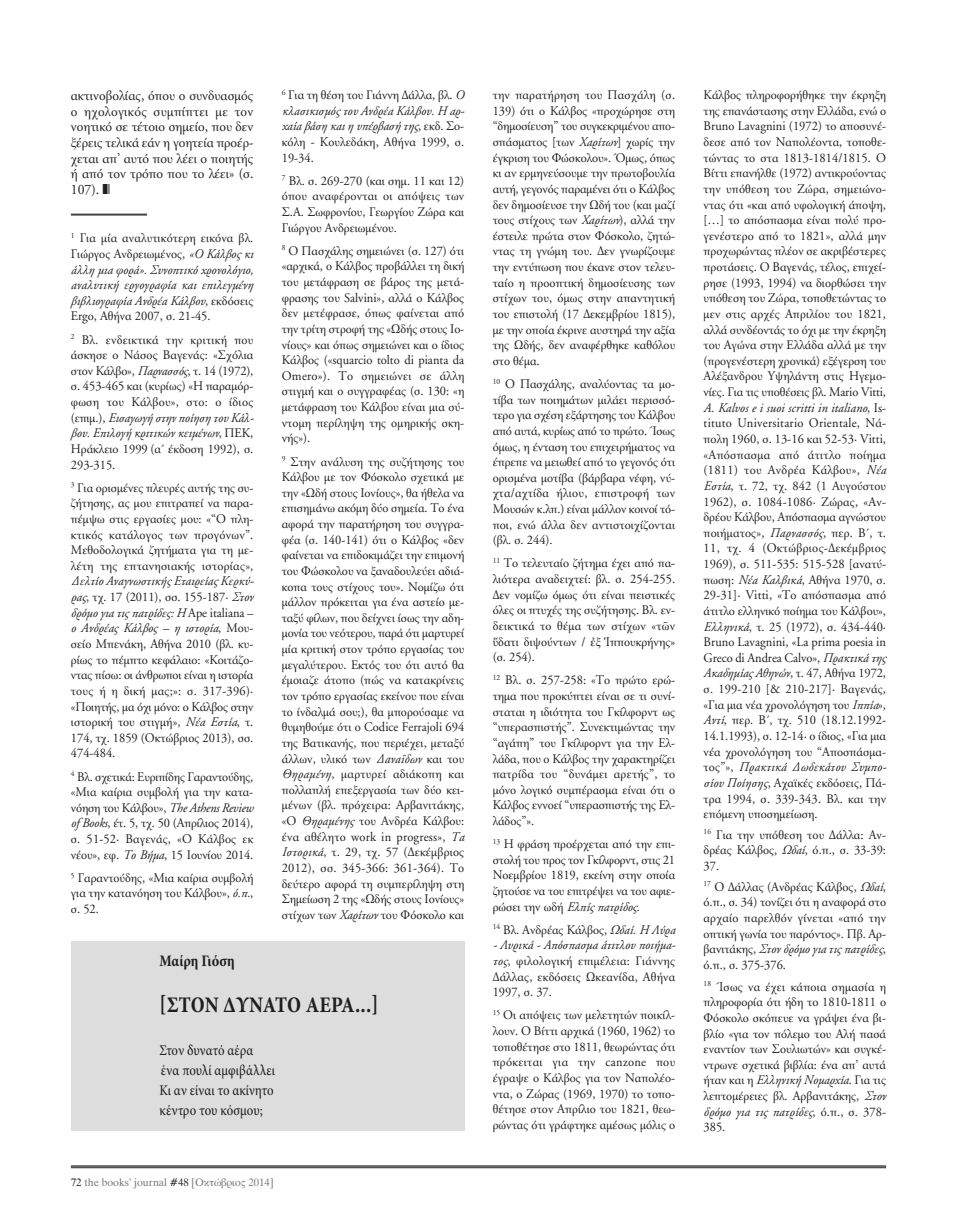
<style>
.page{position:relative;width:957px;height:1230px;background:#fff}
.page>*{position:absolute;margin:0;border:0;box-sizing:border-box;transform-origin:0 0}
.t1{font:700 condensed 22.5px "Minion Pro";letter-spacing:.01em;color:#201e21;scale:.95 1}
.t2{font:700 condensed 16.25px "Minion Pro";color:#201e21;scale:.95 1}
.t3{font:condensed 15px/19.9px "Minion Pro";color:#201e21;scale:.95 1}
.t4{font:14.38px/15.6px "CF Garamond";color:#201e21;text-align:justify;scale:.95 1}
.t5{font:13.12px/15.6px "CF Garamond";color:#201e21;text-align:justify;scale:.95 1}
.t6{font:italic 13.12px/15.6px "CF Garamond";color:#201e21;text-align:justify;scale:.95 1}
.t7{font:11.25px "Mg Times";color:#79787a}
.s1{font-style:normal}
.s2{font-style:italic}
.s3{color:#201e21}
</style>
<div class="page">
<hr style="left:71px;top:214px;width:76px;height:1px;background:#201e21">
<hr style="left:71px;top:215px;width:76px;height:1px;background:#201e21">
<hr style="left:71px;top:1165px;width:815px;height:1px;background:#201e21">
<hr style="left:71px;top:1167px;width:815px;height:1px;background:#201e21">
<div style="left:71px;top:941px;width:393px;height:190px;background:#deddde"></div>
<p class="t4" style="left:71px;top:90px;width:194px">ακτινοβολίας, όπου ο συνδυασμός ο ηχολογικός συμπίπτει με τον νοητικό σε τέτοιο σημείο, που δεν ξέρεις τελικά εάν η γοητεία προέρ&shy;χεται απ’ αυτό που λέει ο ποιητής ή από τον τρόπο που το λέει» (σ.<br>107).</p>
<p class="t6" style="left:71px;top:232px;width:194px"><sup>1</sup> <span class="s1">Για μία αναλυτικότερη εικόνα βλ.<br>Γιώργος Ανδρειωμένος,</span> «Ο Κάλβος κι άλλη μια φορά». Συνοπτικό χρονολόγιο, αναλυτική εργογραφία και επιλεγμένη βιβλιογραφία Ανδρέα Κάλβου<span class="s1">, εκδόσεις ergo, Αθήνα 2007, σ. 21-45.</span></p>
<p class="t5" style="left:71px;top:333px;width:194px"><sup>2</sup> Βλ. ενδεικτικά την κριτική που άσκησε ο Νάσος Βαγενάς: «Σχόλια στον Κάλβο», <span class="s2">Παρνασσός</span>, τ. 14 (1972), σ. 453-465 και (κυρίως) «Η παραμόρ&shy;φωση του Κάλβου», στο: ο ίδιος (επιμ.), <span class="s2">Εισαγωγή στην ποίηση του Κάλ&shy;βου. Επιλογή κριτικών κειμένων</span>, ΠΕΚ, Ηράκλειο 1999 (α΄ έκδοση 1992), σ.<br>293-315.</p>
<p class="t5" style="left:71px;top:481px;width:194px"><sup>3</sup> Για ορισμένες πλευρές αυτής της συ&shy;ζήτησης, ας μου επιτραπεί να παρα&shy;πέμψω στις εργασίες μου: «“ο πλη&shy;κτικός κατάλογος των προγόνων”.<br>Μεθοδολογικά ζητήματα για τη με&shy;λέτη της επτανησιακής ιστορίας»,</p>
<p class="t5" style="left:71px;top:575px;width:194px"><span class="s2">Δελτίο Αναγνωστικής Εταιρείας Κερκύ&shy;ρας</span>, τχ. 17 (2011), σσ. 155-187· <span class="s2">Στον δρόμο για τις πατρίδες: Η</span> ape italiana – <span class="s2">ο Ανδρέας Κάλβος – η ιστορία</span>, Μου&shy;σείο Μπενάκη, Αθήνα 2010 (βλ. κυ&shy;ρίως το πέμπτο κεφάλαιο: «Κοιτάζο&shy;ντας πίσω: οι άνθρωποι είναι η ιστορία τους ή η δική μας;»: σ. 317-396)· «Ποιητής, μα όχι μόνο: ο Κάλβος στην ιστορική του στιγμή», <span class="s2">Νέα Εστία</span>, τ.<br>174, τχ. 1859 (οκτώβριος 2013), σσ.<br>474-484.</p>
<p class="t5" style="left:71px;top:770px;width:194px"><sup>4</sup> Βλ. σχετικά: Ευριπίδης Γαραντούδης, «Μια καίρια συμβολή για την κατα&shy;νόηση του Κάλβου», <span class="s2">The Athens Review of Books</span>, έτ. 5, τχ. 50 (Απρίλιος 2014), σ. 51-52· Βαγενάς, «ο Κάλβος εκ νέου», εφ. <span class="s2">Το Βήμα</span>, 15 ιουνίου 2014.</p>
<p class="t5" style="left:71px;top:871px;width:194px"><sup>5</sup> Γαραντούδης, «Μια καίρια συμβολή για την κατανόηση του Κάλβου», <span class="s2">ό.π.</span>, σ. 52.</p>
<p class="t5" style="left:282px;top:89px;width:194px"><sup>6</sup> Για τη θέση του Γιάννη Δάλλα, βλ. <span class="s2">Ο κλασικισμός του Ανδρέα Κάλβου. Η αρ&shy;χαία βάση και η υπέρβασή της</span>, εκδ. Σο&shy;κόλη - Κουλεδάκη, Αθήνα 1999, σ.<br>19-34.</p>
<p class="t5" style="left:282px;top:174px;width:194px"><sup>7</sup> Βλ. σ. 269-270 (και σημ. 11 και 12) όπου αναφέρονται οι απόψεις των Σ.Α. Σωφρονίου, Γεωργίου Ζώρα και Γιώργου Ανδρειωμένου.</p>
<p class="t5" style="left:282px;top:244px;width:194px"><sup>8</sup> ο Πασχάλης σημειώνει (σ. 127) ότι «αρχικά, ο Κάλβος προβάλλει τη δική του μετάφραση σε βάρος της μετά&shy;φρασης του Salvini», αλλά ο Κάλβος δεν μετέφρασε, όπως φαίνεται από την τρίτη στροφή της «ωδής στους ιο&shy;νίους» και όπως σημειώνει και ο ίδιος Κάλβος («squarcio tolto di pianta da Omero»). Το σημειώνει σε άλλη στιγμή και ο συγγραφέας (σ. 130: «η μετάφραση του Κάλβου είναι μια σύ&shy;ντομη περίληψη της ομηρικής σκη&shy;νής»).</p>
<p class="t5" style="left:282px;top:455px;width:194px"><sup>9</sup> Στην ανάλυση της συζήτησης του Κάλβου με τον φόσκολο σχετικά με την «ωδή στους ιονίους», θα ήθελα να επισημάνω ακόμη δύο σημεία. Το ένα αφορά την παρατήρηση του συγγρα&shy;φέα (σ. 140-141) ότι ο Κάλβος «δεν φαίνεται να επιδοκιμάζει την επιμονή του φώσκολου να ξαναδουλεύει αδιά&shy;κοπα τους στίχους του». Νομίζω ότι μάλλον πρόκειται για ένα αστείο με&shy;ταξύ φίλων, που δείχνει ίσως την αδη&shy;μονία του νεότερου, παρά ότι μαρτυρεί μία κριτική στον τρόπο εργασίας του μεγαλύτερου. Εκτός του ότι αυτό θα έμοιαζε άτοπο (πώς να κατακρίνεις τον τρόπο εργασίας εκείνου που είναι το ίνδαλμά σου;), θα μπορούσαμε να θυμηθούμε ότι ο Codice ferrajoli 694 της Βατικανής, που περιέχει, μεταξύ άλλων, υλικό των <span class="s2">Δαναΐδων</span> και του <span class="s2">Θηραμένη</span>, μαρτυρεί αδιάκοπη και πολλαπλή επεξεργασία των δύο κει&shy;μένων (βλ. πρόχειρα: Αρβανιτάκης, «ο <span class="s2">Θηραμένης</span> του Ανδρέα Κάλβου: ένα αθέλητο work in progress», <span class="s2">Τα Ιστορικά</span>, τ. 29, τχ. 57 (Δεκέμβριος 2012), σσ. 345-366: 361-364). Το δεύτερο αφορά τη συμπερίληψη στη Σημείωση 2 της «ωδής στους ιονίους» στίχων των <span class="s2">Χαρίτων</span> του φόσκολο και</p>
<p class="t2" style="left:159px;top:954px;width:81px">Μαίρη Γιόση</p>
<h1 class="t1" style="left:160px;top:996px;width:232px">[ΣΤΟΝ δυΝΑΤo ΑΕΡΑ...]</h1>
<p class="t3" style="left:159px;top:1041px;width:123px">Στον δυνατό αέρα ένα πουλί αμφιβάλλει<br>Κι αν είναι το ακίνητο κέντρο του κόσμου;</p>
<p class="t7" style="left:71px;top:1176px;width:204px"><span class="s3">72</span> the books’ journal <span class="s3">#48</span> [Οκτώβριος 2014]</p>
<p class="t5" style="left:493px;top:89px;width:194px">την παρατήρηση του Πασχάλη (σ.<br>139) ότι ο Κάλβος «προχώρησε στη “δημοσίευση” του συγκεκριμένου απο&shy;σπάσματος [των <span class="s2">Χαρίτων</span>] χωρίς την έγκριση του φώσκολου». Όμως, όπως κι αν ερμηνεύσουμε την πρωτοβουλία αυτή, γεγονός παραμένει ότι ο Κάλβος δεν δημοσίευσε την ωδή του (και μαζί τους στίχους των <span class="s2">Χαρίτων</span>), αλλά την έστειλε πρώτα στον φόσκολο, ζητώ&shy;ντας τη γνώμη του. Δεν γνωρίζουμε την εντύπωση που έκανε στον τελευ&shy;ταίο η προοπτική δημοσίευσης των στίχων του, όμως στην απαντητική του επιστολή (17 Δεκεμβρίου 1815), με την οποία έκρινε αυστηρά την αξία της ωδής, δεν αναφέρθηκε καθόλου στο θέμα.</p>
<p class="t5" style="left:493px;top:378px;width:194px"><sup>10</sup> ο Πασχάλης, αναλύοντας τα μο&shy;τίβα των ποιημάτων μιλάει περισσό&shy;τερο για σχέση εξάρτησης του Κάλβου από αυτά, κυρίως από το πρώτο. Ίσως όμως, η ένταση του επιχειρήματος να έπρεπε να μειωθεί από το γεγονός ότι ορισμένα μοτίβα (βάρβαρα νέφη, νύ&shy;χτα/αχτίδα ήλιου, επιστροφή των Μουσών κ.λπ.) είναι μάλλον κοινοί τό&shy;ποι, ενώ άλλα δεν αντιστοιχίζονται (βλ. σ. 244).</p>
<p class="t5" style="left:493px;top:557px;width:194px"><sup>11</sup> Το τελευταίο ζήτημα έχει από πα&shy;λιότερα αναδειχτεί: βλ. σ. 254-255.<br>Δεν νομίζω όμως ότι είναι πειστικές όλες οι πτυχές της συζήτησης. Βλ. εν&shy;δεικτικά το θέμα των στίχων «τῶν ὕδατι διψούντων / ἐξ Ἱππουκρήνης» (σ. 254).</p>
<p class="t5" style="left:493px;top:674px;width:194px"><sup>12</sup> Βλ. σ. 257-258: «Το πρώτο ερώ&shy;τημα που προκύπτει είναι σε τι συνί&shy;σταται η ιδιότητα του Γκίλφορντ ως “υπερασπιστής”. Συνεκτιμώντας την “αγάπη” του Γκίλφορντ για την Ελ&shy;λάδα, που ο Κάλβος την χαρακτηρίζει πατρίδα του “δυνάμει αρετής”, το μόνο λογικό συμπέρασμα είναι ότι ο Κάλβος εννοεί “υπερασπιστής της Ελ&shy;λάδος”».</p>
<p class="t5" style="left:493px;top:838px;width:194px"><sup>13</sup> Η φράση προέρχεται από την επι&shy;στολή του προς τον Γκίλφορντ, στις 21<br>Νοεμβρίου 1819, εκείνη στην οποία ζητούσε να του επιτρέψει να του αφιε&shy;ρώσει την ωδή <span class="s2">Ελπίς πατρίδος</span>.</p>
<p class="t5" style="left:493px;top:923px;width:194px"><sup>14</sup> Βλ. Ανδρέας Κάλβος, <span class="s2">Ωδαί. Η Λύρα</span></p>
<p class="t5" style="left:493px;top:939px;width:194px"><span class="s2">- Λυρικά - Απόσπασμα άτιτλου ποιήμα&shy;τος</span>, φιλολογική επιμέλεια: Γιάννης Δάλλας, εκδόσεις ωκεανίδα, Αθήνα 1997, σ. 37.</p>
<p class="t5" style="left:493px;top:1009px;width:194px"><sup>15</sup> οι απόψεις των μελετητών ποικίλ&shy;λουν. ο Βίττι αρχικά (1960, 1962) το τοποθέτησε στο 1811, θεωρώντας ότι πρόκειται για την canzone που έγραψε ο Κάλβος για τον Ναπολέο&shy;ντα, ο Ζώρας (1969, 1970) το τοπο&shy;θέτησε στον Απρίλιο του 1821, θεω&shy;ρώντας ότι γράφτηκε αμέσως μόλις ο</p>
<p class="t5" style="left:703px;top:89px;width:194px">Κάλβος πληροφορήθηκε την έκρηξη της επανάστασης στην Ελλάδα, ενώ ο Bruno Lavagnini (1972) το αποσυνέ&shy;δεσε από τον Ναπολέοντα, τοποθε&shy;τώντας το στα 1813-1814/1815. ο Βίττι επανήλθε (1972) αντικρούοντας την υπόθεση του Ζώρα, σημειώνο&shy;ντας ότι «και από υφολογική άποψη, […] το απόσπασμα είναι πολύ προ&shy;γενέστερο από το 1821», αλλά μην προχωρώντας πλέον σε ακριβέστερες προτάσεις. ο Βαγενάς, τέλος, επιχεί&shy;ρησε (1993, 1994) να διορθώσει την υπόθεση του Ζώρα, τοποθετώντας το μεν στις αρχές Απριλίου του 1821, αλλά συνδέοντάς το όχι με την έκρηξη του Αγώνα στην Ελλάδα αλλά με την (προγενέστερη χρονικά) εξέγερση του Αλέξανδρου Υψηλάντη στις Ηγεμο&shy;νίες. Για τις υποθέσεις βλ. Mario Vitti, <span class="s2">A. Kalvos e i suoi scritti in italiano</span>, is&shy;tituto universitario Orientale, Νά&shy;πολη 1960, σ. 13-16 και 52-53· Vitti, «Απόσπασμα από άτιτλο ποίημα (1811) του Ανδρέα Κάλβου», <span class="s2">Νέα Εστία</span>, τ. 72, τχ. 842 (1 Αυγούστου 1962), σ. 1084-1086· Ζώρας, «Αν&shy;δρέου Κάλβου, Απόσπασμα αγνώστου ποιήματος», <span class="s2">Παρνασσός</span>, περ. Β΄, τ.<br>11, τχ. 4 (οκτώβριος-Δεκέμβριος 1969), σ. 511-535: 515-528 [ανατύ&shy;πωση: <span class="s2">Νέα Καλβικά</span>, Αθήνα 1970, σ.<br>29-31]· Vitti, «Το απόσπασμα από άτιτλο ελληνικό ποίημα του Κάλβου», <span class="s2">Ελληνικά</span>, τ. 25 (1972), σ. 434-440· Bruno Lavagnini, «La prima poesia in greco di andrea Calvo», <span class="s2">Πρακτικά της Ακαδημίας Αθηνών</span>, τ. 47, Αθήνα 1972, σ. 199-210 [&amp; 210-217]· Βαγενάς, «Για μια νέα χρονολόγηση του <span class="s2">Ιππία</span>», <span class="s2">Αντί</span>, περ. Β΄, τχ. 510 (18.12.1992- 14.1.1993), σ. 12-14· ο ίδιος, «Για μια νέα χρονολόγηση του “Αποσπάσμα&shy;τος”», <span class="s2">Πρακτικά Δωδεκάτου Συμπο&shy;σίου Ποίησης</span>, Αχαϊκές εκδόσεις, Πά&shy;τρα 1994, σ. 339-343. Βλ. και την επόμενη υποσημείωση.</p>
<p class="t5" style="left:703px;top:828px;width:194px"><sup>16</sup> Για την υπόθεση του Δάλλα: Αν&shy;δρέας Κάλβος, <span class="s2">Ωδαί</span>, ό.π., σ. 33-39:<br>37.</p>
<p class="t5" style="left:703px;top:880px;width:194px"><sup>17</sup> ο Δάλλας (Ανδρέας Κάλβος, <span class="s2">Ωδαί</span>, ό.π., σ. 34) τονίζει ότι η αναφορά στο αρχαίο παρελθόν γίνεται «από την οπτική γωνία του παρόντος». Πβ. Αρ&shy;βανιτάκης, <span class="s2">Στον δρόμο για τις πατρίδες</span>, ό.π., σ. 375-376.</p>
<p class="t5" style="left:703px;top:980px;width:194px"><sup>18</sup> Ίσως να έχει κάποια σημασία η πληροφορία ότι ήδη το 1810-1811 ο φόσκολο σκόπευε να γράψει ένα βι&shy;βλίο «για τον πόλεμο του Αλή πασά εναντίον των Σουλιωτών» και συγκέ&shy;ντρωνε σχετικά βιβλία: ένα απ’ αυτά ήταν και η <span class="s2">Ελληνική Νομαρχία</span>. Για τις λεπτομέρειες βλ. Αρβανιτάκης, <span class="s2">Στον δρόμο για τις πατρίδες</span>, ό.π., σ. 378- 385.</p>
</div>
